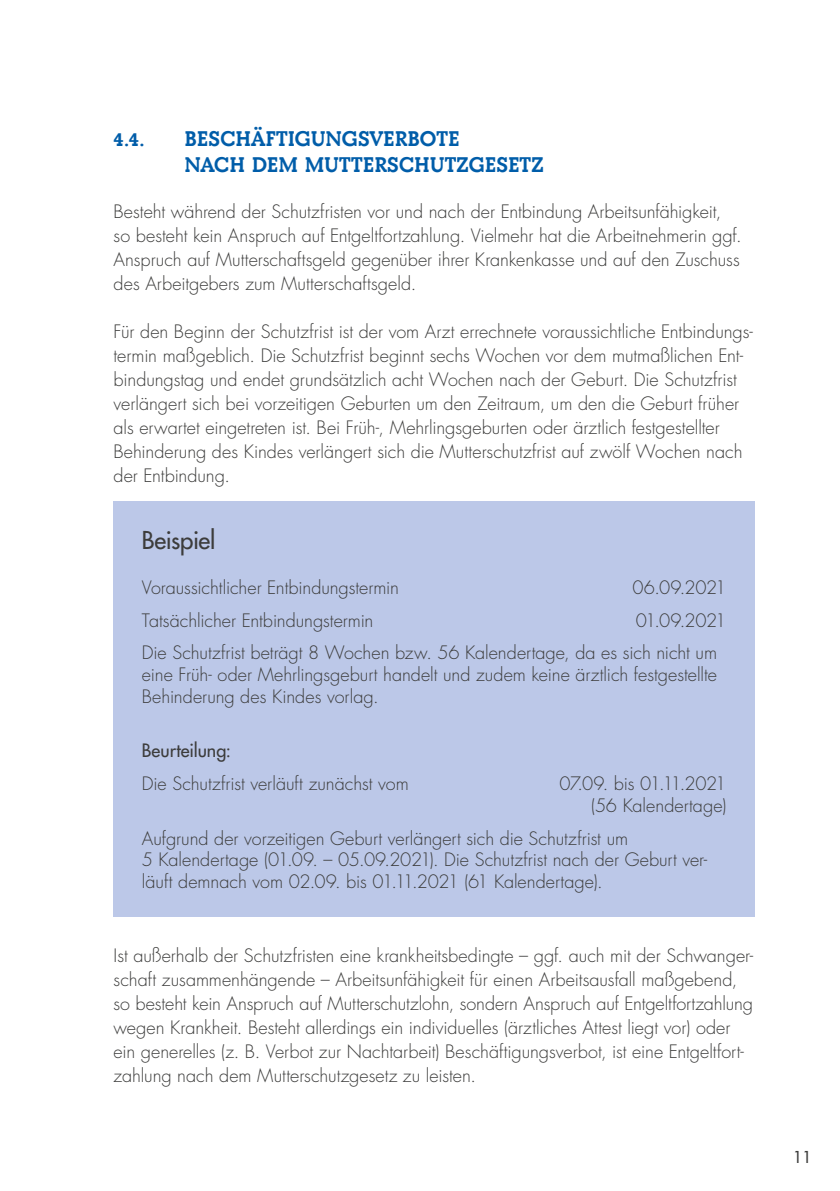
<style>
.page{position:relative;width:840px;height:1191px;background:#fff}
.page>*{position:absolute;margin:0;border:0;box-sizing:border-box;transform-origin:0 0}
.t1{font:500 24px "Futura Std";letter-spacing:-.015em;color:#3c3c3b}
.t2{font:700 22px/26.4px "Beton Com";color:#005da9}
.t3{font:300 18px/24px "Futura Std";color:#3c3c3b}
.t4{font:500 18px "Futura Std";color:#3c3c3b}
.t5{font:500 16px "Futura Std";color:#3c3c3b}
</style>
<div class="page">
<div style="left:113px;top:501px;width:641px;height:415px;background:#bcc8e8"></div>
<p class="t2" style="left:113px;top:126px;width:32px">4.4.</p>
<p class="t2" style="left:184px;top:126px;width:360px">BESCHÄFTIGUNGSVERBOTE<br>NACH DEM MUTTERSCHUTZGESETZ</p>
<p class="t3" style="left:113px;top:200px;width:629px">Besteht während der Schutzfristen vor und nach der Entbindung Arbeitsunfähigkeit, so besteht kein Anspruch auf Entgeltfortzahlung. Vielmehr hat die Arbeitnehmerin ggf.<br>Anspruch auf Mutterschaftsgeld gegenüber ihrer Krankenkasse und auf den Zuschuss des Arbeitgebers zum Mutterschaftsgeld.</p>
<p class="t3" style="left:113px;top:320px;width:640px">Für den Beginn der Schutzfrist ist der vom Arzt errechnete voraussichtliche Entbindungs&shy;termin maßgeblich. Die Schutzfrist beginnt sechs Wochen vor dem mutmaßlichen Ent&shy;bindungstag und endet grundsätzlich acht Wochen nach der Geburt. Die Schutzfrist verlängert sich bei vorzeitigen Geburten um den Zeitraum, um den die Geburt früher als erwartet eingetreten ist. Bei Früh-, Mehrlingsgeburten oder ärztlich festgestellter Behinderung des Kindes verlängert sich die Mutterschutzfrist auf zwölf Wochen nach der Entbindung.</p>
<h1 class="t1" style="left:142px;top:525px;width:75px">Beispiel</h1>
<p class="t3" style="left:142px;top:575px;width:258px">Voraussichtlicher Entbindungstermin</p>
<p class="t3" style="left:632px;top:575px;width:95px">06.09.2021</p>
<p class="t3" style="left:142px;top:608px;width:233px">Tatsächlicher Entbindungstermin</p>
<p class="t3" style="left:142px;top:604px;width:585px;line-height:33px;text-indent:493px">01.09.2021<br>Die Schutzfrist beträgt 8 Wochen bzw. 56 Kalendertage, da es sich nicht um</p>
<p class="t3" style="left:142px;top:664px;width:576px;line-height:21.6px">eine Früh- oder Mehrlingsgeburt handelt und zudem keine ärztlich festgestellte<br>Behinderung des Kindes vorlag.</p>
<p class="t4" style="left:142px;top:739px;width:90px">Beurteilung:</p>
<p class="t3" style="left:142px;top:772px;width:268px">Die Schutzfrist verläuft zunächst vom</p>
<p class="t3" style="left:559px;top:773px;width:168px;line-height:21.6px;text-align:right">07.09. bis 01.11.2021 (56 Kalendertage)</p>
<p class="t3" style="left:142px;top:828px;width:566px;line-height:21.6px">Aufgrund der vorzeitigen Geburt verlängert sich die Schutzfrist um<br>5 Kalendertage (01.09. – 05.09.2021). Die Schutzfrist nach der Geburt ver&shy;läuft demnach vom 02.09. bis 01.11.2021 (61 Kalendertage).</p>
<p class="t3" style="left:113px;top:944px;width:640px">Ist außerhalb der Schutzfristen eine krankheitsbedingte – ggf. auch mit der Schwanger&shy;schaft zusammenhängende – Arbeitsunfähigkeit für einen Arbeitsausfall maßgebend, so besteht kein Anspruch auf Mutterschutzlohn, sondern Anspruch auf Entgeltfortzahlung wegen Krankheit. Besteht allerdings ein individuelles (ärztliches Attest liegt vor) oder ein generelles (z. B. Verbot zur Nachtarbeit) Beschäftigungsverbot, ist eine Entgeltfort&shy;zahlung nach dem Mutterschutzgesetz zu leisten.</p>
<p class="t5" style="left:792px;top:1146px;width:20px">11</p>
</div>
